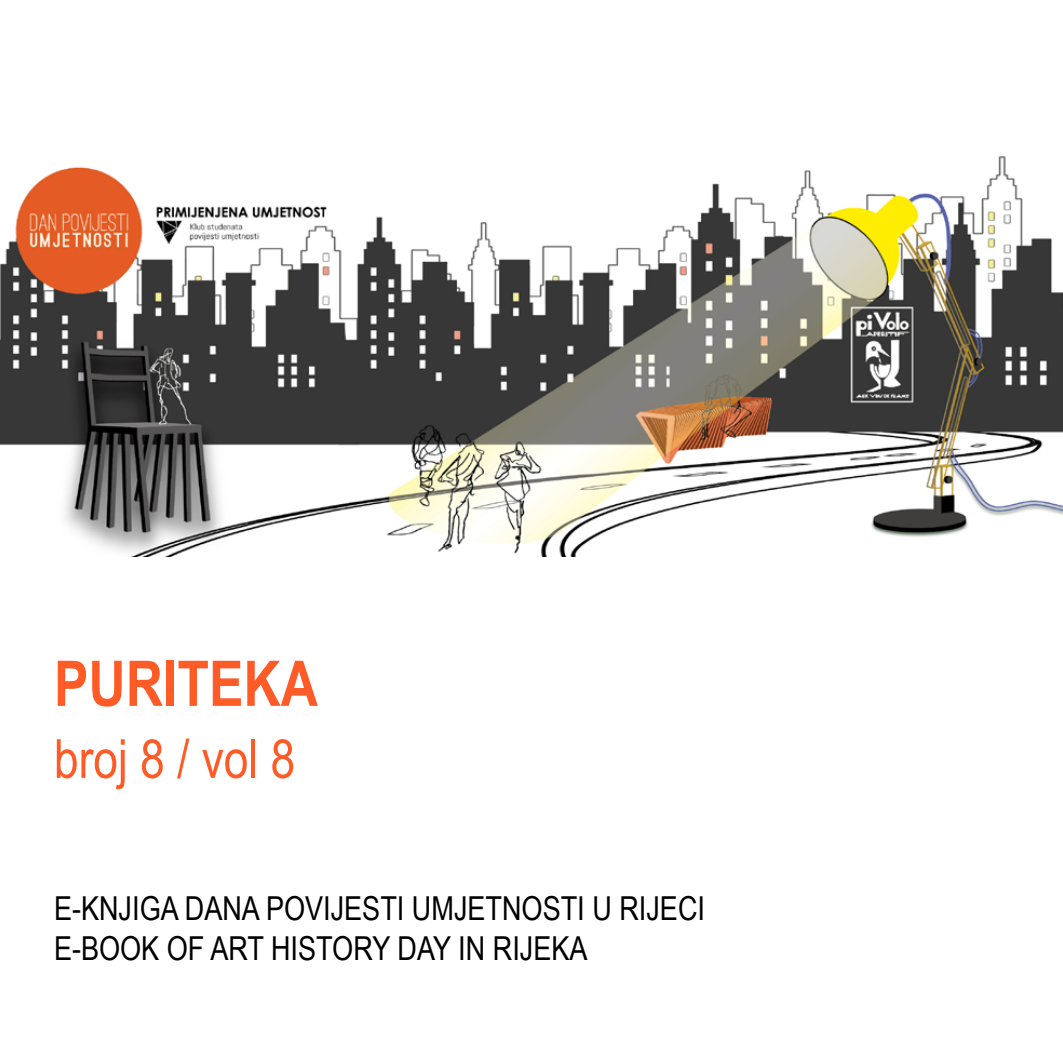
<style>
.page{position:relative;width:1063px;height:1063px;background:#fff}
.page>*{position:absolute;margin:0;border:0;box-sizing:border-box;transform-origin:0 0}
.t1{font:700 63px "Arial Narrow";color:#ff5b27}
.t2{font:54px "Arial Narrow";color:#ff5b27}
.t3{font:33px/39.6px "Arial Narrow";color:#000}
</style>
<div class="page">
<img style="left:0;top:156px;width:1063px;height:401px">
<h1 class="t1" style="left:54px;top:636px;width:266px">PURITEKA</h1>
<h2 class="t2" style="left:54px;top:719px;width:243px">broj 8 / vol 8</h2>
<p class="t3" style="left:54px;top:888px;width:653px">E-KNJIGA DANA POVIJESTI UMJETNOSTI U RIJECI<br>E-BOOK OF ART HISTORY DAY IN RIJEKA</p>
</div>
